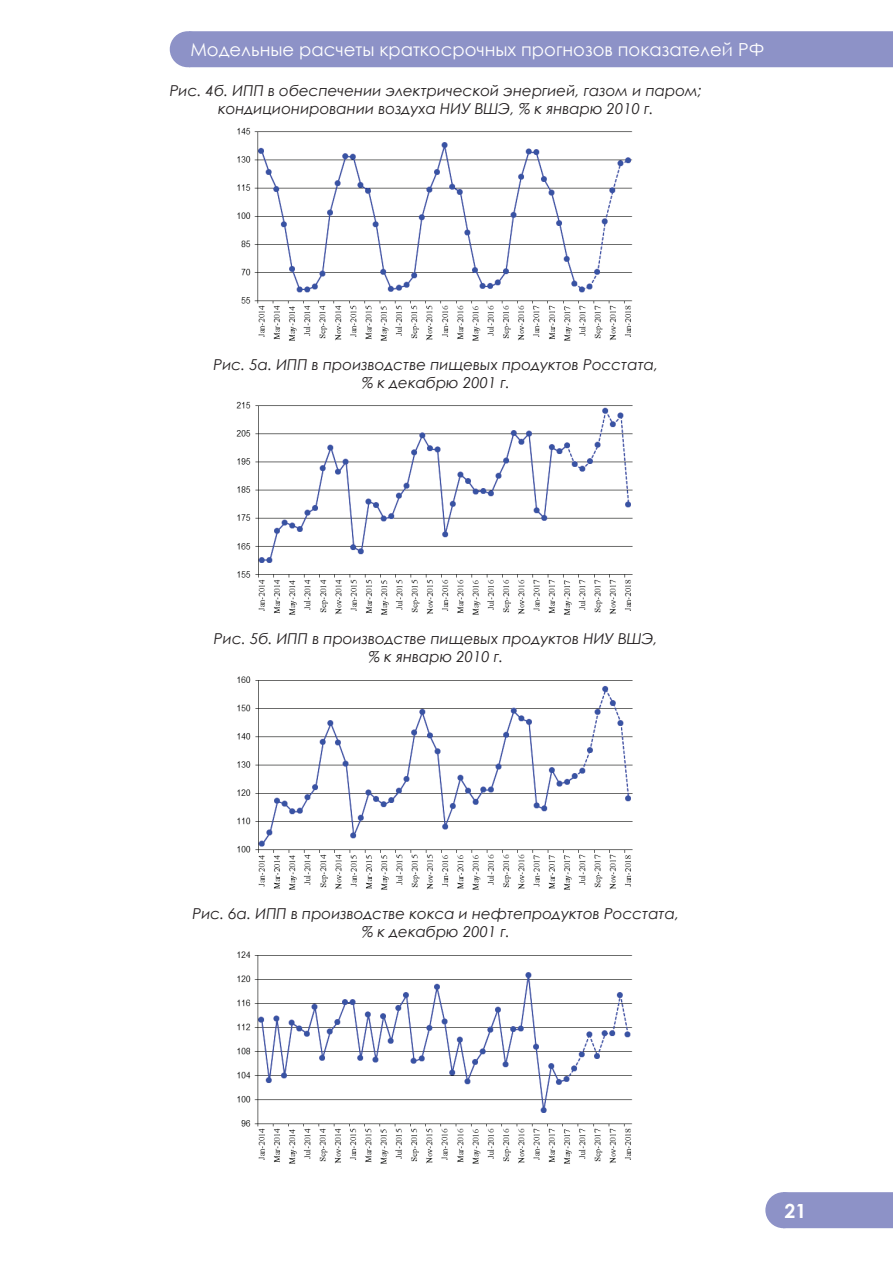
<style>
.page{position:relative;width:893px;height:1263px;background:#fff}
.page>*{position:absolute;margin:0;border:0;box-sizing:border-box;transform-origin:0 0}
.t1{font:700 19.5px "Century Gothic";color:#fff}
.t2{font:18px "Century Gothic";color:#fff}
.t3{font:italic 15px/18px "Century Gothic";color:#231f20;text-align:center}
</style>
<div class="page">
<div style="left:170px;top:32px;width:35px;height:34px;background:#8d92c7;border-radius:50%"></div>
<div style="left:170px;top:31px;width:36px;height:36px;border:2px solid #8d92c7;border-radius:50%"></div>
<div style="left:189px;top:31px;width:704px;height:36px;background:#8d92c7"></div>
<div style="left:766px;top:1193px;width:35px;height:34px;background:#8d92c7;border-radius:50%"></div>
<div style="left:765px;top:1192px;width:36px;height:36px;border:2px solid #8d92c7;border-radius:50%"></div>
<div style="left:783px;top:1192px;width:110px;height:36px;background:#8d92c7"></div>
<img style="left:237px;top:127px;width:396px;height:214px">
<img style="left:236px;top:401px;width:397px;height:214px">
<img style="left:237px;top:676px;width:396px;height:214px">
<img style="left:237px;top:951px;width:396px;height:213px">
<p class="t2" style="left:190px;top:37px;width:561px">Модельные расчеты краткосрочных прогнозов показателей РФ</p>
<p class="t3" style="left:170px;top:82px;width:534px">Рис. 4б. ИПП в обеспечении электрической энергией, газом и паром; кондиционировании воздуха НИУ ВШЭ, % к январю 2010 г.</p>
<p class="t3" style="left:213px;top:355px;width:446px">Рис. 5а. ИПП в производстве пищевых продуктов Росстата, % к декабрю 2001 г.</p>
<p class="t3" style="left:214px;top:630px;width:445px">Рис. 5б. ИПП в производстве пищевых продуктов НИУ ВШЭ, % к январю 2010 г.</p>
<p class="t3" style="left:193px;top:904px;width:488px">Рис. 6а. ИПП в производстве кокса и нефтепродуктов Росстата, % к декабрю 2001 г.</p>
<h1 class="t1" style="left:784px;top:1195px;width:23px">21</h1>
</div>
